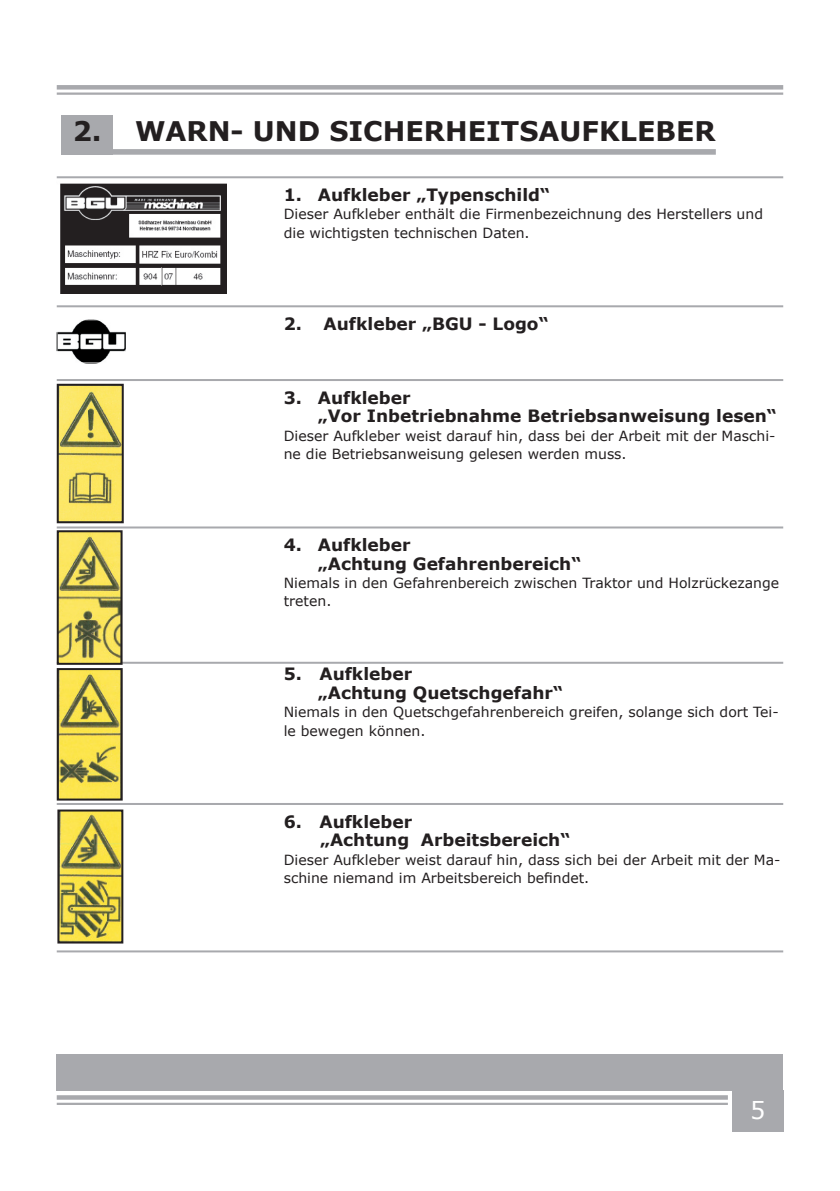
<style>
.page{position:relative;width:840px;height:1191px;background:#fff}
.page>*{position:absolute;margin:0;border:0;box-sizing:border-box;transform-origin:0 0}
.t1{font:700 27px "Verdana";color:#231f20}
.t2{font:24px "Verdana";color:#fff}
.t3{font:700 17px/18.4px "Verdana";color:#231f20}
.t4{font:14px/18.4px "Verdana";color:#231f20}
</style>
<div class="page">
<div style="left:57px;top:1054px;width:725px;height:37px;background:#a8a9ad"></div>
<svg style="left:57px;top:1095px;width:670px;height:4px;background:#acadb1"></svg>
<hr style="left:57px;top:1102px;width:670px;height:3px;background:#a8a9ad">
<div style="left:57px;top:85px;width:725px;height:5px;background:#a8a9ad"></div>
<hr style="left:57px;top:92px;width:725px;height:3px;background:#a8a9ad">
<div style="left:731px;top:1090px;width:51px;height:41px;background:#a8a9ad"></div>
<hr style="left:57px;top:176px;width:725px;height:2px;background:#a8a9ad">
<hr style="left:57px;top:305px;width:725px;height:2px;background:#a8a9ad">
<hr style="left:57px;top:379px;width:725px;height:2px;background:#a8a9ad">
<hr style="left:57px;top:526px;width:725px;height:2px;background:#a8a9ad">
<hr style="left:57px;top:662px;width:725px;height:2px;background:#a8a9ad">
<hr style="left:57px;top:803px;width:725px;height:2px;background:#a8a9ad">
<hr style="left:57px;top:950px;width:725px;height:2px;background:#a8a9ad">
<div style="left:61px;top:115px;width:51px;height:39px;background:#a8a9ad"></div>
<div style="left:73px;top:149px;width:642px;height:6px;background:#a8a9ad"></div>
<img style="left:60px;top:387px;width:61px;height:133px">
<div style="left:57px;top:384px;width:67px;height:139px;border:2px solid #231f20"></div>
<img style="left:60px;top:183px;width:166px;height:110px">
<img style="left:59px;top:322px;width:67px;height:39px">
<div style="left:57px;top:320px;width:175px;height:43px;border:1px solid #fff"></div>
<div style="left:126px;top:317px;width:110px;height:49px;background:#fff"></div>
<div style="left:111px;top:352px;width:110px;height:20px;background:#fff"></div>
<img style="left:60px;top:533px;width:59px;height:129px">
<div style="left:57px;top:530px;width:65px;height:135px;border:2px solid #231f20"></div>
<img style="left:60px;top:671px;width:60px;height:126px">
<div style="left:57px;top:668px;width:66px;height:132px;border:2px solid #231f20"></div>
<img style="left:60px;top:812px;width:60px;height:128px">
<div style="left:57px;top:809px;width:66px;height:134px;border:2px solid #231f20"></div>
<h1 class="t1" style="left:73px;top:112px;width:644px">2. WARN- UND SICHERHEITSAUFKLEBER</h1>
<p class="t3" style="left:283px;top:185px;width:268px">1. Aufkleber „Typenschild“</p>
<p class="t4" style="left:283px;top:205px;width:480px">Dieser Aufkleber enthält die Firmenbezeichnung des Herstellers und die wichtigsten technischen Daten.</p>
<p class="t3" style="left:283px;top:314px;width:266px">2. Aufkleber „BGU - Logo“</p>
<p class="t3" style="left:317px;top:388px;width:460px;text-indent:-34px">3. Aufkleber<br>„Vor Inbetriebnahme Betriebsanweisung lesen“</p>
<p class="t4" style="left:283px;top:426px;width:493px">Dieser Aufkleber weist darauf hin, dass bei der Arbeit mit der Maschi&shy;ne die Betriebsanweisung gelesen werden muss.</p>
<p class="t3" style="left:317px;top:535px;width:265px;text-indent:-34px">4. Aufkleber<br>„Achtung Gefahrenbereich“</p>
<p class="t4" style="left:283px;top:573px;width:496px">Niemals in den Gefahrenbereich zwischen Traktor und Holzrückezange treten.</p>
<p class="t3" style="left:317px;top:664px;width:246px;text-indent:-34px">5. Aufkleber<br>„Achtung Quetschgefahr“</p>
<p class="t4" style="left:283px;top:702px;width:496px">Niemals in den Quetschgefahrenbereich greifen, solange sich dort Tei&shy;le bewegen können.</p>
<p class="t3" style="left:320px;top:812px;width:252px;text-indent:-36px">6. Aufkleber<br>„Achtung Arbeitsbereich“</p>
<p class="t4" style="left:283px;top:850px;width:498px">Dieser Aufkleber weist darauf hin, dass sich bei der Arbeit mit der Ma&shy;schine niemand im Arbeitsbereich befindet.</p>
<h2 class="t2" style="left:749px;top:1093px;width:17px">5</h2>
</div>
